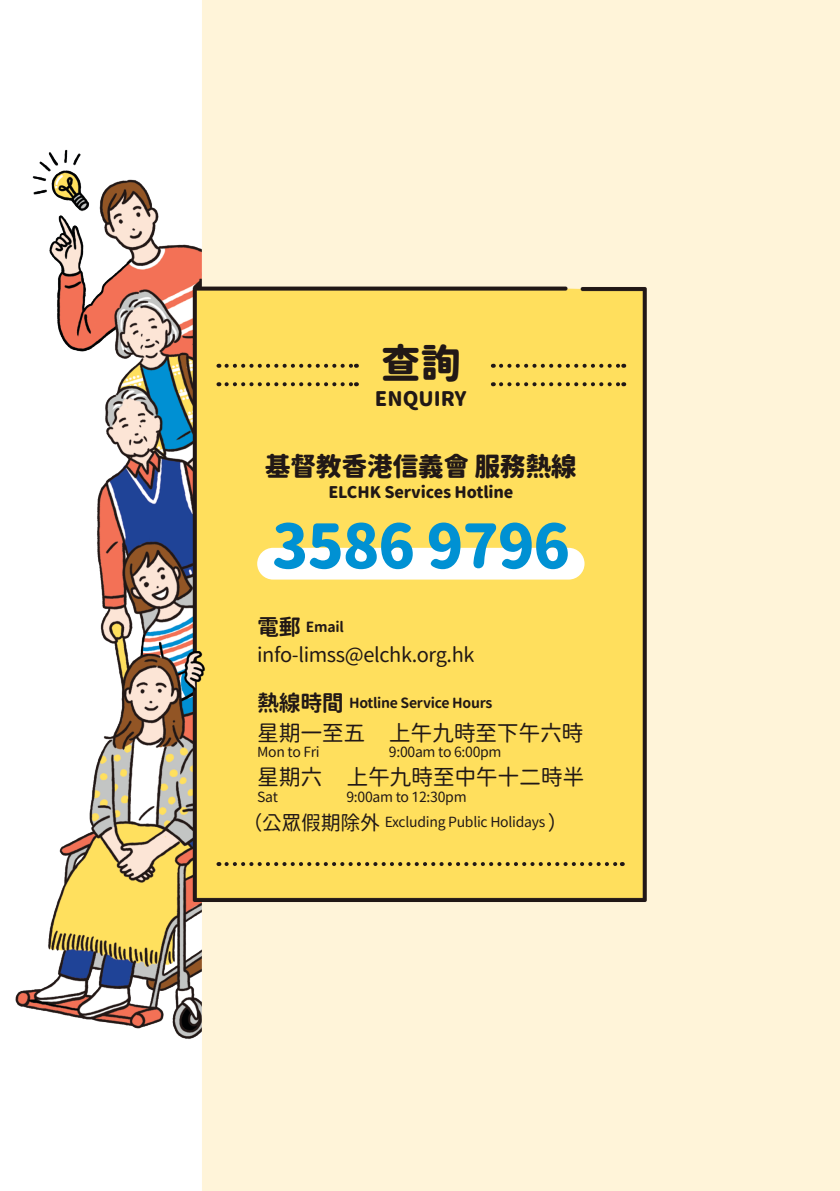
<style>
.page{position:relative;width:840px;height:1191px;background:#fff}
.page>*{position:absolute;margin:0;border:0;box-sizing:border-box;transform-origin:0 0}
.t1{font:60.4px "Gen Sen Rounded JP H";letter-spacing:-.02em;color:#0091d3}
.t2{font:40px "Gen Sen Rounded TW H";color:#211816}
.t3{font:26px "Gen Sen Rounded TW H";letter-spacing:-.02em;color:#211816}
.t4{font:22px "Gen Sen Rounded JP R";letter-spacing:-.02em;color:#211816}
.t5{font:20px "Gen Sen Rounded JP R";letter-spacing:-.02em;color:#211816}
.t6{font:20px "Gen Sen Rounded JP H";color:#211816}
.t7{font:16px "Gen Sen Rounded JP H";letter-spacing:-.01em;color:#211816}
.t8{font:14px "Gen Sen Rounded JP R";letter-spacing:-.02em;color:#211816}
.t9{font:14px "Gen Sen Rounded JP B";letter-spacing:-.02em;color:#211816}
.s1{font-size:22px}
.s2{font-size:20px}
</style>
<div class="page">
<img style="left:15px;top:0;width:824px;height:1190px">
<div style="left:257px;top:548px;width:327px;height:31px;background:#fff;border-radius:16px"></div>
<svg style="left:226px;top:364px;width:131px;height:4px"></svg>
<svg style="left:226px;top:382px;width:131px;height:4px"></svg>
<svg style="left:500px;top:364px;width:124px;height:4px"></svg>
<svg style="left:500px;top:382px;width:124px;height:4px"></svg>
<svg style="left:226px;top:862px;width:396px;height:4px;background:#aa9341"></svg>
<p class="t2" style="left:380px;top:340px;width:81px">查詢</p>
<p class="t6" style="left:374px;top:387px;width:93px">ENQUIRY</p>
<p class="t3" style="left:265px;top:452px;width:313px">基督教香港信義會 服務熱線</p>
<p class="t7" style="left:328px;top:482px;width:186px">ELCHK Services Hotline</p>
<p class="t1" style="left:271px;top:512px;width:300px">3586 9796</p>
<p class="t9" style="left:257px;top:619px;width:88px"><span class="s1">電郵</span> Email</p>
<p class="t5" style="left:257px;top:643px;width:219px">info-limss@elchk.org.hk</p>
<p class="t9" style="left:257px;top:695px;width:236px"><span class="s1">熱線時間</span> Hotline Service Hours</p>
<p class="t4" style="left:257px;top:720px;width:110px">星期一至五</p>
<p class="t8" style="left:257px;top:743px;width:64px">Mon to Fri</p>
<p class="t4" style="left:388px;top:720px;width:196px">上午九時至下午六時</p>
<p class="t8" style="left:388px;top:743px;width:114px">9:00am to 6:00pm</p>
<p class="t4" style="left:346px;top:765px;width:239px">上午九時至中午十二時半</p>
<p class="t8" style="left:346px;top:788px;width:122px">9:00am to 12:30pm</p>
<p class="t8" style="left:242px;top:814px;width:327px"><span class="s2">（公眾假期除外</span> Excluding Public Holidays <span class="s2">）</span></p>
<p class="t4" style="left:257px;top:765px;width:67px">星期六</p>
<p class="t8" style="left:257px;top:788px;width:22px">Sat</p>
</div>
